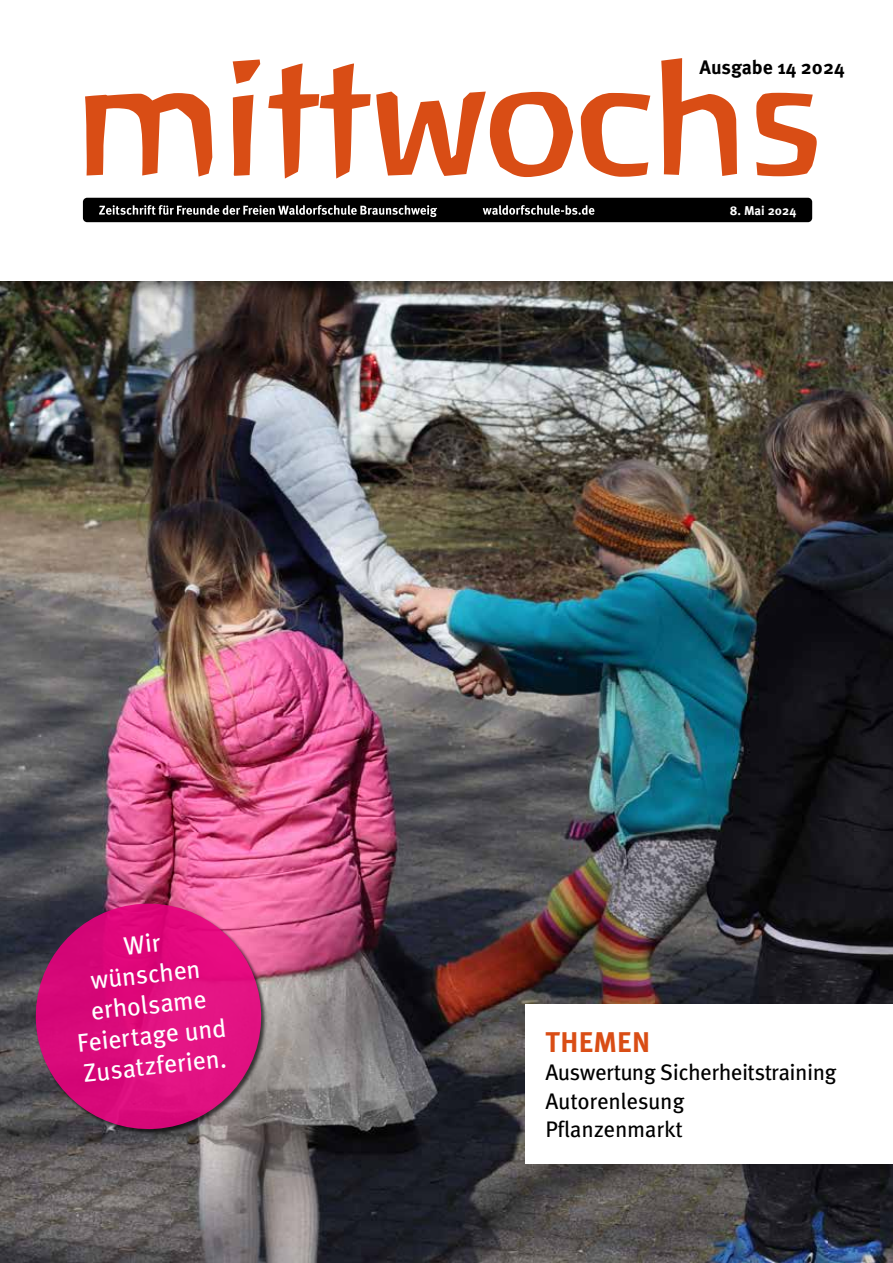
<style>
.page{position:relative;width:893px;height:1263px;background:#fff}
.page>*{position:absolute;margin:0;border:0;box-sizing:border-box;transform-origin:0 0}
.t1{font:700 28.5px "Meta Hebrew";letter-spacing:.01em;color:#d94d15}
.t2{font:25.5px/30.6px "Meta Hebrew";color:#fff;text-align:center}
.t3{font:22.5px/28.5px "Meta Hebrew";letter-spacing:-.025em;color:#000}
.t4{font:700 19.5px "Meta Hebrew";color:#000}
.t5{font:700 12.75px "Meta Hebrew";color:#fff}
</style>
<div class="page">
<img style="left:0;top:301px;width:893px;height:962px">
<div style="left:0;top:0;width:893px;height:301px;background:#000;opacity:.5"></div>
<div style="left:0;top:0;width:893px;height:281px;background:#fff"></div>
<div style="left:83px;top:198px;width:729px;height:24px;background:#000;border-radius:4px"></div>
<svg style="left:85px;top:58px;width:732px;height:121px"></svg>
<svg style="left:99px;top:205px;width:495px;height:12px"></svg>
<div style="left:525px;top:1004px;width:368px;height:160px;background:#fff"></div>
<div style="left:36px;top:903px;width:232px;height:232px;background:#000;opacity:.75"></div>
<svg style="left:32px;top:900px;width:233px;height:232px;background:#c31f77"></svg>
<p class="t2" style="left:66px;top:937px;width:151px;rotate:-6deg">Wir wünschen erholsame<br>Feiertage und<br>Zusatzferien.</p>
<p class="t4" style="left:699px;top:55px;width:147px">Ausgabe 14 2024</p>
<p class="t5" style="left:730px;top:202px;width:68px">8. Mai 2024</p>
<p class="t1" style="left:545px;top:1024px;width:106px">THEMEN</p>
<p class="t3" style="left:545px;top:1059px;width:293px">Auswertung Sicherheitstraining<br>Autorenlesung<br>Pflanzenmarkt</p>
</div>
